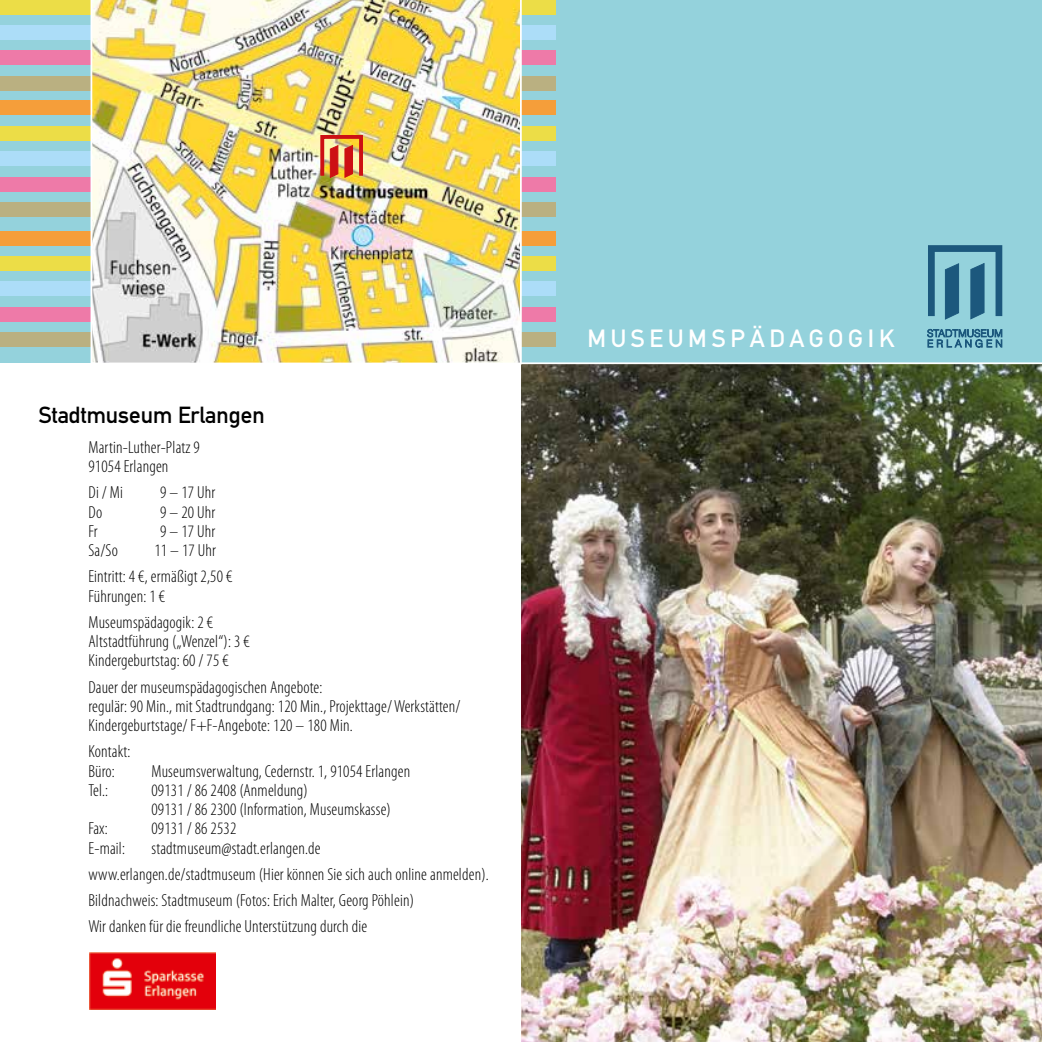
<style>
.page{position:relative;width:1042px;height:1042px;background:#fff}
.page>*{position:absolute;margin:0;border:0;box-sizing:border-box;transform-origin:0 0}
.t1{font:26.25px "DIN Mittel EFOP";letter-spacing:.18em;color:#fff}
.t2{font:24.5px "DIN Mittel EFOP";color:#000}
.t3{font:300 condensed 17.5px/19.2px "Myriad Pro";letter-spacing:.01em;color:#000}
</style>
<div class="page">
<img style="left:521px;top:364px;width:521px;height:678px">
<div style="left:522px;top:0;width:520px;height:363px;background:#94d2dc"></div>
<div style="left:0;top:0;width:521px;height:362px;background:#94d2dc"></div>
<div style="left:928px;top:245px;width:74px;height:74px;border:7px solid #1c587d"></div>
<svg style="left:970px;top:263px;width:14px;height:56px"></svg>
<svg style="left:945px;top:263px;width:14px;height:57px"></svg>
<svg style="left:926px;top:328px;width:77px;height:20px;background:#5f9cb2"></svg>
<div style="left:521px;top:256px;width:35px;height:15px;background:#ecdd47"></div>
<div style="left:521px;top:281px;width:35px;height:15px;background:#acddf8"></div>
<div style="left:521px;top:307px;width:35px;height:15px;background:#ee7aa8"></div>
<div style="left:521px;top:332px;width:35px;height:15px;background:#bab081"></div>
<div style="left:521px;top:231px;width:35px;height:14px;background:#f59e3a"></div>
<div style="left:521px;top:126px;width:35px;height:15px;background:#ecdd47"></div>
<div style="left:521px;top:151px;width:35px;height:15px;background:#acddf8"></div>
<div style="left:521px;top:177px;width:35px;height:15px;background:#ee7aa8"></div>
<div style="left:521px;top:202px;width:35px;height:15px;background:#bab081"></div>
<div style="left:521px;top:100px;width:35px;height:15px;background:#f59e3a"></div>
<div style="left:521px;top:0;width:35px;height:14px;background:#ecdd47"></div>
<div style="left:521px;top:25px;width:35px;height:15px;background:#acddf8"></div>
<div style="left:521px;top:50px;width:35px;height:15px;background:#ee7aa8"></div>
<div style="left:521px;top:76px;width:35px;height:15px;background:#bab081"></div>
<div style="left:42px;top:256px;width:60px;height:15px;background:#ecdd47"></div>
<div style="left:42px;top:281px;width:60px;height:15px;background:#acddf8"></div>
<div style="left:42px;top:307px;width:60px;height:15px;background:#ee7aa8"></div>
<div style="left:42px;top:332px;width:60px;height:15px;background:#bab081"></div>
<div style="left:43px;top:231px;width:60px;height:14px;background:#f59e3a"></div>
<div style="left:42px;top:126px;width:60px;height:15px;background:#ecdd47"></div>
<div style="left:42px;top:151px;width:60px;height:15px;background:#acddf8"></div>
<div style="left:42px;top:177px;width:60px;height:15px;background:#ee7aa8"></div>
<div style="left:42px;top:202px;width:60px;height:15px;background:#bab081"></div>
<div style="left:43px;top:100px;width:60px;height:15px;background:#f59e3a"></div>
<div style="left:42px;top:0;width:60px;height:14px;background:#ecdd47"></div>
<div style="left:42px;top:25px;width:60px;height:15px;background:#acddf8"></div>
<div style="left:42px;top:50px;width:60px;height:15px;background:#ee7aa8"></div>
<div style="left:42px;top:76px;width:60px;height:15px;background:#bab081"></div>
<div style="left:0;top:256px;width:45px;height:15px;background:#ecdd47"></div>
<div style="left:0;top:281px;width:45px;height:15px;background:#acddf8"></div>
<div style="left:0;top:307px;width:45px;height:15px;background:#ee7aa8"></div>
<div style="left:0;top:332px;width:45px;height:15px;background:#bab081"></div>
<div style="left:0;top:231px;width:46px;height:14px;background:#f59e3a"></div>
<div style="left:0;top:126px;width:45px;height:15px;background:#ecdd47"></div>
<div style="left:0;top:151px;width:45px;height:15px;background:#acddf8"></div>
<div style="left:0;top:177px;width:45px;height:15px;background:#ee7aa8"></div>
<div style="left:0;top:202px;width:45px;height:15px;background:#bab081"></div>
<div style="left:0;top:100px;width:46px;height:15px;background:#f59e3a"></div>
<div style="left:0;top:0;width:45px;height:14px;background:#ecdd47"></div>
<div style="left:0;top:25px;width:45px;height:15px;background:#acddf8"></div>
<div style="left:0;top:50px;width:45px;height:15px;background:#ee7aa8"></div>
<div style="left:0;top:76px;width:45px;height:15px;background:#bab081"></div>
<img style="left:91px;top:0;width:431px;height:363px">
<div style="left:320px;top:135px;width:43px;height:43px;border:4px solid #cd1013"></div>
<svg style="left:345px;top:145px;width:8px;height:33px"></svg>
<svg style="left:330px;top:145px;width:8px;height:33px"></svg>
<img style="left:89px;top:952px;width:126px;height:57px">
<h2 class="t2" style="left:39px;top:401px;width:227px">Stadtmuseum Erlangen</h2>
<p class="t3" style="left:88px;top:438px;width:113px">Martin-Luther-Platz 9<br>91054 Erlangen</p>
<p class="t3" style="left:88px;top:483px;width:36px">Di / Mi</p>
<p class="t3" style="left:160px;top:483px;width:57px">9 – 17 Uhr</p>
<p class="t3" style="left:88px;top:502px;width:15px">Do</p>
<p class="t3" style="left:160px;top:502px;width:57px">9 – 20 Uhr</p>
<p class="t3" style="left:88px;top:522px;width:11px">Fr</p>
<p class="t3" style="left:160px;top:522px;width:57px">9 – 17 Uhr</p>
<p class="t3" style="left:88px;top:541px;width:31px">Sa/So</p>
<p class="t3" style="left:88px;top:537px;width:145px;line-height:26.2px;text-indent:66px">11 – 17 Uhr<br>Eintritt: 4 €, ermäßigt 2,50 €</p>
<p class="t3" style="left:88px;top:583px;width:126px;line-height:26.2px">Führungen: 1 €<br>Museumspädagogik: 2 €</p>
<p class="t3" style="left:88px;top:632px;width:163px">Altstadtführung („Wenzel“): 3 €<br>Kindergeburtstag: 60 / 75 €</p>
<p class="t3" style="left:88px;top:677px;width:373px">Dauer der museumspädagogischen Angebote:<br>regulär: 90 Min., mit Stadtrundgang: 120 Min., Projekttage/ Werkstätten/<br>Kindergeburtstage/ F+F-Angebote: 120 – 180 Min.</p>
<p class="t3" style="left:88px;top:742px;width:43px">Kontakt:<br>Büro:</p>
<p class="t3" style="left:151px;top:761px;width:260px">Museumsverwaltung, Cedernstr. 1, 91054 Erlangen</p>
<p class="t3" style="left:88px;top:781px;width:21px">Tel.:</p>
<p class="t3" style="left:151px;top:781px;width:241px">09131 / 86 2408 (Anmeldung)<br>09131 / 86 2300 (Information, Museumskasse)</p>
<p class="t3" style="left:88px;top:819px;width:21px">Fax:</p>
<p class="t3" style="left:151px;top:819px;width:86px">09131 / 86 2532</p>
<p class="t3" style="left:88px;top:838px;width:38px">E-mail:</p>
<p class="t3" style="left:88px;top:835px;width:402px;line-height:26.2px;text-indent:63px">stadtmuseum@stadt.erlangen.de www.erlangen.de/stadtmuseum (Hier können Sie sich auch online anmelden).<br>Bildnachweis: Stadtmuseum (Fotos: Erich Malter, Georg Pöhlein)<br>Wir danken für die freundliche Unterstützung durch die</p>
<h1 class="t1" style="left:587px;top:324px;width:309px">MUSEUMSPÄDAGOGIK</h1>
</div>
